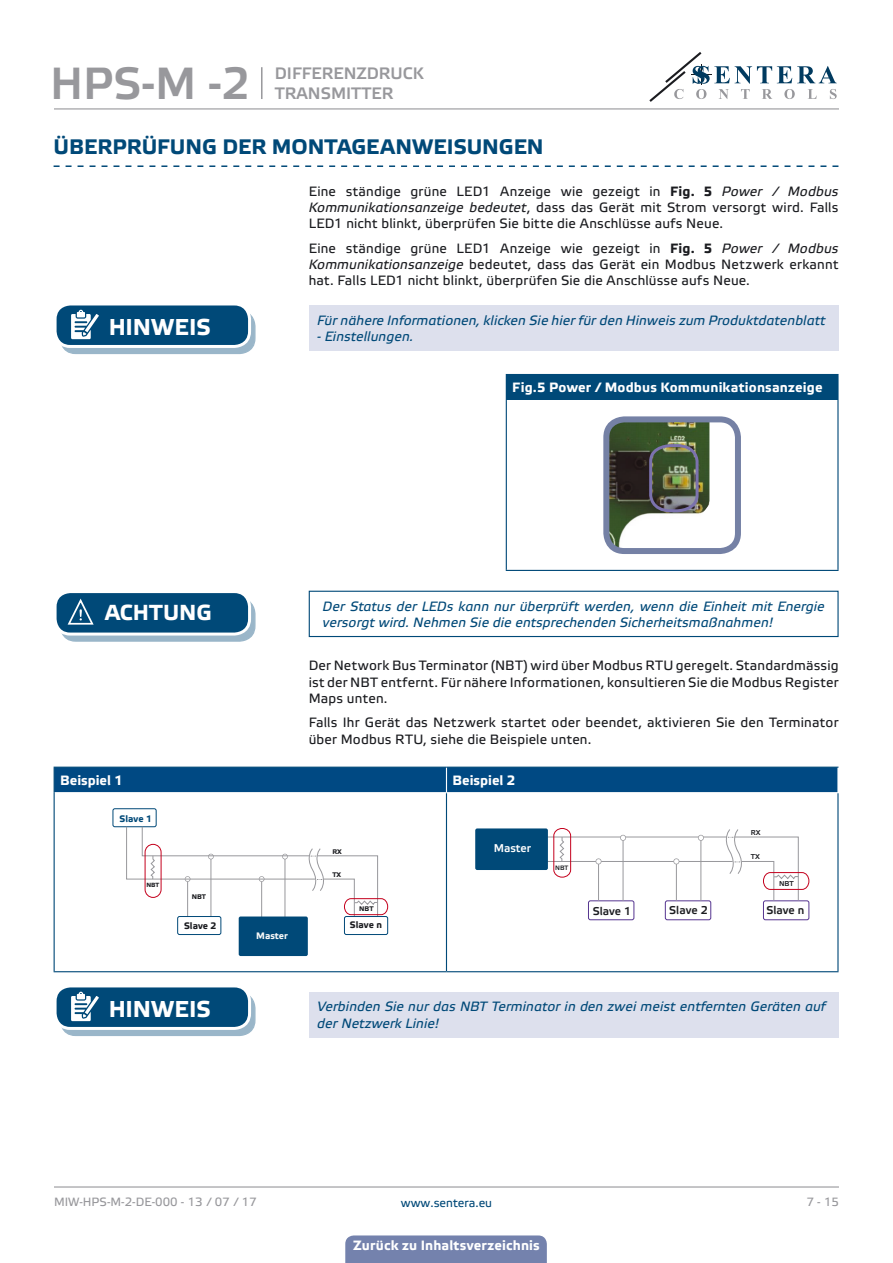
<style>
.page{position:relative;width:893px;height:1263px;background:#fff}
.page>*{position:absolute;margin:0;border:0;box-sizing:border-box;transform-origin:0 0}
.t1{font:45px "Etelka Medium Pro";color:#98989c}
.t2{font:700 22.95px "Etelka Text Pro";color:#fff}
.t3{font:700 21.75px "Etelka Text Pro";color:#fff}
.t4{font:700 21px "Etelka Text Pro";letter-spacing:-.005em;color:#004978}
.t5{font:16.5px "Etelka Medium Pro";color:#98989c}
.t6{font:13.5px/16.2px "Etelka Text Pro";letter-spacing:.015em;color:#1b1c20;text-align:justify}
.t7{font:italic 13.5px/16.2px "Etelka Text Pro";letter-spacing:.01em;color:#004978}
.t8{font:700 13.5px "Etelka Text Pro";letter-spacing:.01em;color:#fff}
.t9{font:12px "Etelka Text Pro";color:#98989c}
.t10{font:12px "Etelka Text Pro";color:#004978}
.t11{font:11.25px "Etelka Medium Pro";color:#1b1c20}
.t12{font:11.25px "Etelka Medium Pro";color:#fff}
.t13{font:700 9.45px "Etelka Text Pro";color:#1b1c20}
.t14{font:700 9.45px "Etelka Text Pro";color:#004978}
.t15{font:700 9.45px "Etelka Text Pro";color:#f7f8f8}
.t16{font:7.05px "Etelka Medium Pro";color:#1b1c20}
.t17{font:700 6.75px "Etelka Text Pro";color:#1b1c20}
.t18{font:6.3px "Etelka Medium Pro";color:#1b1c20}
.t19{font:700 6px "Etelka Text Pro";color:#1b1c20}
.s1{font-weight:700}
.s2{font-style:italic}
</style>
<div class="page">
<hr style="left:54px;top:108px;width:785px;height:1px;background:#98989c">
<hr style="left:54px;top:1186px;width:785px;height:1px;background:#98989c">
<svg style="left:649px;top:52px;width:188px;height:50px"></svg>
<div style="left:345px;top:1235px;width:202px;height:28px;background:#7482ad"></div>
<svg style="left:54px;top:165px;width:784px;height:2px"></svg>
<div style="left:60px;top:311px;width:195px;height:42px;background:#9ab6c9;border-radius:15px"></div>
<div style="left:60px;top:310px;width:196px;height:44px;border:1px solid #004978;border-radius:15px"></div>
<div style="left:55px;top:304px;width:195px;height:42px;background:#004978;border-radius:15px"></div>
<div style="left:54px;top:302px;width:197px;height:46px;border:3px solid #fff;border-radius:15px"></div>
<svg style="left:71px;top:310px;width:33px;height:37px"></svg>
<div style="left:309px;top:306px;width:529px;height:45px;background:#dde0ed"></div>
<div style="left:506px;top:374px;width:332px;height:26px;background:#004978"></div>
<hr style="left:506px;top:400px;width:1px;height:170px;background:#004978">
<hr style="left:837px;top:400px;width:1px;height:170px;background:#004978">
<hr style="left:506px;top:570px;width:332px;height:1px;background:#004978">
<img style="left:610px;top:423px;width:99px;height:124px">
<div style="left:603px;top:416px;width:138px;height:138px;border:6px solid #7581a5;border-radius:18px"></div>
<img style="left:648px;top:443px;width:52px;height:71px">
<svg style="left:60px;top:599px;width:195px;height:42px"></svg>
<div style="left:60px;top:598px;width:196px;height:44px;border:1px solid #004978;border-radius:15px"></div>
<div style="left:55px;top:592px;width:195px;height:42px;background:#004978;border-radius:15px"></div>
<div style="left:54px;top:590px;width:197px;height:45px;border:3px solid #fff;border-radius:15px"></div>
<svg style="left:66px;top:598px;width:38px;height:37px"></svg>
<div style="left:309px;top:591px;width:530px;height:46px;border:1px solid #004978"></div>
<hr style="left:54px;top:793px;width:1px;height:178px;background:#004978">
<hr style="left:446px;top:793px;width:1px;height:178px;background:#004978">
<hr style="left:54px;top:971px;width:392px;height:1px;background:#004978">
<hr style="left:446px;top:971px;width:392px;height:1px;background:#004978">
<svg style="left:54px;top:767px;width:784px;height:26px;background:#094f87"></svg>
<hr style="left:837px;top:793px;width:1px;height:178px;background:#004978">
<div style="left:113px;top:808px;width:43px;height:19px;border:1px solid #004978;border-radius:2px"></div>
<div style="left:177px;top:916px;width:44px;height:19px;border:1px solid #004978;border-radius:2px"></div>
<div style="left:344px;top:916px;width:44px;height:19px;border:1px solid #004978;border-radius:2px"></div>
<div style="left:239px;top:916px;width:69px;height:40px;background:#004978;border-radius:2px"></div>
<svg style="left:126px;top:826px;width:262px;height:93px"></svg>
<div style="left:665px;top:900px;width:46px;height:20px;border:1px solid #563590;border-radius:2px"></div>
<hr style="left:534px;top:861px;width:199px;height:1px;background:#98989c">
<hr style="left:541px;top:837px;width:186px;height:1px;background:#98989c">
<div style="left:588px;top:900px;width:46px;height:20px;border:1px solid #563590;border-radius:2px"></div>
<div style="left:763px;top:900px;width:46px;height:20px;border:1px solid #563590;border-radius:2px"></div>
<div style="left:475px;top:828px;width:73px;height:42px;background:#004978;border-radius:2px"></div>
<svg style="left:553px;top:828px;width:256px;height:73px"></svg>
<div style="left:60px;top:993px;width:195px;height:42px;background:#9ab6c9;border-radius:15px"></div>
<div style="left:60px;top:992px;width:196px;height:44px;border:1px solid #004978;border-radius:15px"></div>
<div style="left:55px;top:986px;width:195px;height:42px;background:#004978;border-radius:15px"></div>
<div style="left:54px;top:984px;width:197px;height:46px;border:3px solid #fff;border-radius:15px"></div>
<svg style="left:71px;top:992px;width:33px;height:37px"></svg>
<div style="left:309px;top:992px;width:529px;height:45px;background:#dde0ed"></div>
<hr style="left:261px;top:67px;width:2px;height:32px;background:#98989c">
<h1 class="t1" style="left:50px;top:59px;width:201px">HPS-M -2</h1>
<p class="t5" style="left:275px;top:64px;width:150px">DIFFERENZDRUCK</p>
<p class="t5" style="left:275px;top:84px;width:120px">TRANSMITTER</p>
<h3 class="t4" style="left:54px;top:135px;width:492px">ÜBERPRÜFUNG DER MONTAGEANWEISUNGEN</h3>
<p class="t6" style="left:309px;top:184px;width:531px">Eine ständige grüne LED1 Anzeige wie gezeigt in <span class="s1">Fig. 5</span> <span class="s2">Power / Modbus Kommunikationsanzeige bedeutet</span>, dass das Gerät mit Strom versorgt wird. Falls LED1 nicht blinkt, überprüfen Sie bitte die Anschlüsse aufs Neue.</p>
<p class="t6" style="left:309px;top:241px;width:531px">Eine ständige grüne LED1 Anzeige wie gezeigt in <span class="s1">Fig. 5</span> <span class="s2">Power / Modbus Kommunikationsanzeige</span> bedeutet, dass das Gerät ein Modbus Netzwerk erkannt hat. Falls LED1 nicht blinkt, überprüfen Sie die Anschlüsse aufs Neue.</p>
<h2 class="t2" style="left:109px;top:314px;width:104px">HINWEIS</h2>
<p class="t7" style="left:317px;top:313px;width:510px">Für nähere Informationen, klicken Sie hier für den Hinweis zum Produktdatenblatt</p>
<p class="t7" style="left:317px;top:329px;width:98px">- Einstellungen.</p>
<p class="t8" style="left:512px;top:380px;width:312px">Fig.5 Power / Modbus Kommunikationsanzeige</p>
<h3 class="t3" style="left:105px;top:601px;width:108px">ACHTUNG</h3>
<p class="t7" style="left:323px;top:599px;width:504px">Der Status der LEDs kann nur überprüft werden, wenn die Einheit mit Energie versorgt wird. Nehmen Sie die entsprechenden Sicherheitsmaßnahmen!</p>
<p class="t6" style="left:309px;top:658px;width:531px">Der Network Bus Terminator (NBT) wird über Modbus RTU geregelt. Standardmässig ist der NBT entfernt. Für nähere Informationen, konsultieren Sie die Modbus Register Maps unten.</p>
<p class="t6" style="left:309px;top:715px;width:531px">Falls Ihr Gerät das Netzwerk startet oder beendet, aktivieren Sie den Terminator über Modbus RTU, siehe die Beispiele unten.</p>
<p class="t8" style="left:60px;top:773px;width:64px">Beispiel 1</p>
<p class="t8" style="left:452px;top:773px;width:64px">Beispiel 2</p>
<p class="t14" style="left:120px;top:813px;width:34px">Slave 1</p>
<p class="t17" style="left:332px;top:848px;width:11px">RX</p>
<p class="t17" style="left:332px;top:871px;width:10px">ТX</p>
<p class="t17" style="left:359px;top:905px;width:16px">NBT</p>
<p class="t16" style="left:751px;top:828px;width:11px">RX</p>
<p class="t16" style="left:751px;top:853px;width:11px">ТX</p>
<p class="t12" style="left:494px;top:842px;width:39px">Master</p>
<p class="t18" style="left:555px;top:864px;width:15px">NBT</p>
<p class="t16" style="left:779px;top:879px;width:16px">NBT</p>
<p class="t19" style="left:146px;top:882px;width:14px">NBT</p>
<p class="t17" style="left:192px;top:892px;width:16px">NBT</p>
<p class="t11" style="left:593px;top:904px;width:40px">Slave 1</p>
<p class="t11" style="left:669px;top:904px;width:40px">Slave 2</p>
<p class="t11" style="left:766px;top:904px;width:39px">Slave n</p>
<p class="t13" style="left:184px;top:920px;width:34px">Slave 2</p>
<p class="t15" style="left:256px;top:931px;width:33px">Master</p>
<p class="t13" style="left:350px;top:920px;width:33px">Slave n</p>
<h2 class="t2" style="left:109px;top:996px;width:104px">HINWEIS</h2>
<p class="t7" style="left:317px;top:999px;width:510px">Verbinden Sie nur das NBT Terminator in den zwei meist entfernten Geräten auf der Netzwerk Linie!</p>
<p class="t9" style="left:54px;top:1195px;width:204px">MIW-HPS-M-2-DE-000 - 13 / 07 / 17</p>
<p class="t10" style="left:401px;top:1196px;width:93px">www.sentera.eu</p>
<p class="t9" style="left:806px;top:1195px;width:34px">7 - 15</p>
<p class="t8" style="left:353px;top:1238px;width:188px">Zurück zu Inhaltsverzeichnis</p>
</div>
